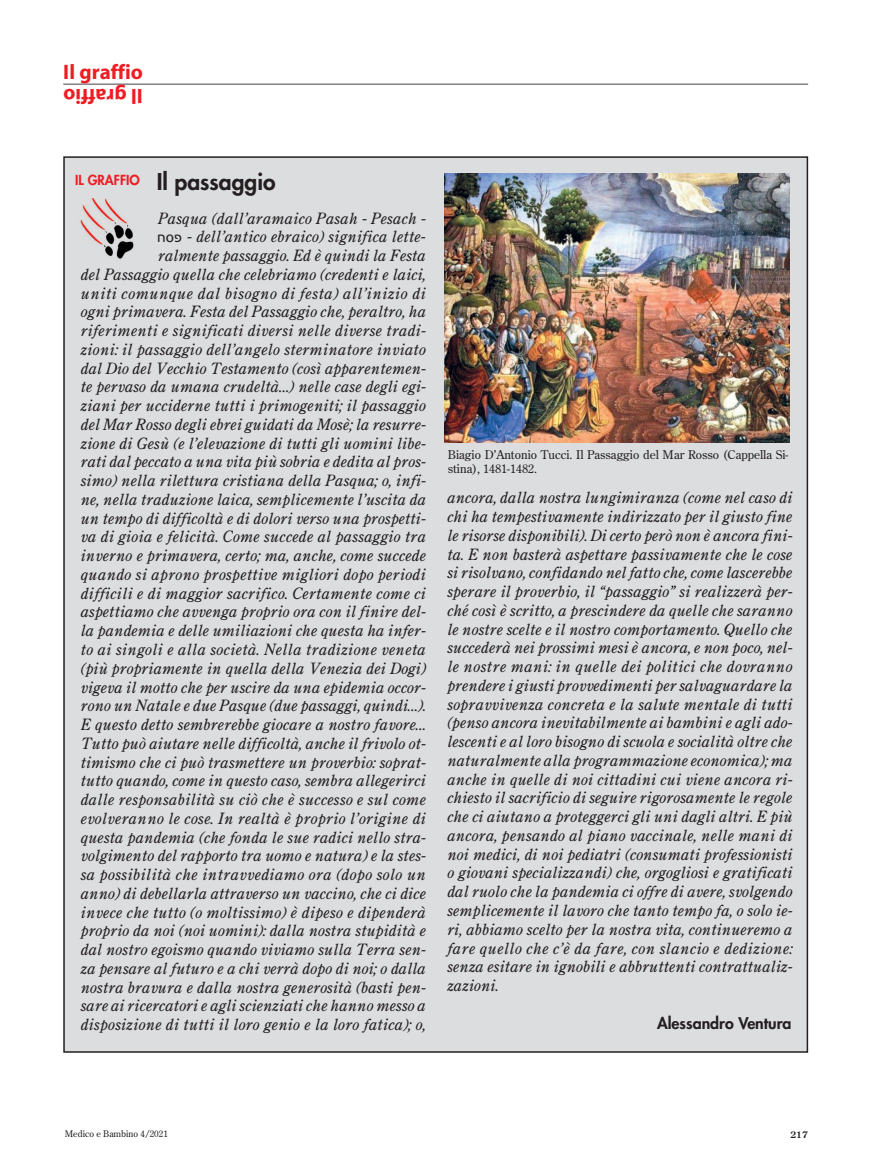
<style>
.page{position:relative;width:869px;height:1169px;background:#fff}
.page>*{position:absolute;margin:0;border:0;box-sizing:border-box;transform-origin:0 0}
.t1{font:800 22.5px "Futura";color:#231f20}
.t2{font:700 21px "Myriad";color:#ee1d23}
.t3{font:15.75px/18.8px "Century Oldstyle ICG Italic";color:#231f20;text-align:right}
.t4{font:800 15.75px "Futura";color:#231f20}
.t5{font:800 13.5px "Futura";color:#ee1d23}
.t6{font:12px/14.4px "Century Old Style Std";color:#231f20}
.t7{font:9px "Century Old Style Std";color:#231f20}
.t8{font:700 9px "Century Old Style Std";color:#231f20}
.s1{font-family:"Arial";font-size:14.25px}
</style>
<div class="page">
<hr style="left:63px;top:83px;width:744px;height:2px;background:#808285">
<div style="left:64px;top:157px;width:743px;height:895px;background:#dcdddf"></div>
<img style="left:80px;top:198px;width:54px;height:61px">
<img style="left:444px;top:174px;width:345px;height:269px">
<h2 class="t2" style="left:63px;top:61px;width:81px">Il graffio</h2>
<h2 class="t2" style="left:143px;top:107px;width:81px;rotate:-180deg">Il graffio</h2>
<h1 class="t1" style="left:157px;top:166px;width:120px">Il passaggio</h1>
<p class="t3" style="left:80px;top:208px;width:347px">Pasqua (dall’aramaico Pasah - Pesach -<br><span class="s1">ח פס</span> - dell’antico ebraico) significa lette-<br>ralmente passaggio. Ed è quindi la Festa<br>del Passaggio quella che celebriamo (credenti e laici, uniti comunque dal bisogno di festa) all’inizio di ogni primavera. Festa del Passaggio che, peraltro, ha riferimenti e significati diversi nelle diverse tradi&shy;zioni: il passaggio dell’angelo sterminatore inviato dal Dio del Vecchio Testamento (così apparentemen&shy;te pervaso da umana crudeltà…) nelle case degli egi&shy;ziani per ucciderne tutti i primogeniti; il passaggio del Mar Rosso degli ebrei guidati da Mosè; la resurre&shy;zione di Gesù (e l’elevazione di tutti gli uomini libe&shy;rati dal peccato a una vita più sobria e dedita al pros&shy;simo) nella rilettura cristiana della Pasqua; o, infi&shy;ne, nella traduzione laica, semplicemente l’uscita da un tempo di difficoltà e di dolori verso una prospetti&shy;va di gioia e felicità. Come succede al passaggio tra inverno e primavera, certo; ma, anche, come succede quando si aprono prospettive migliori dopo periodi difficili e di maggior sacrifico. Certamente come ci aspettiamo che avvenga proprio ora con il finire del&shy;la pandemia e delle umiliazioni che questa ha infer&shy;to ai singoli e alla società. Nella tradizione veneta (più propriamente in quella della Venezia dei Dogi) vigeva il motto che per uscire da una epidemia occor&shy;rono un Natale e due Pasque (due passaggi, quindi…).<br>E questo detto sembrerebbe giocare a nostro favore… Tutto può aiutare nelle difficoltà, anche il frivolo ot&shy;timismo che ci può trasmettere un proverbio: soprat&shy;tutto quando, come in questo caso, sembra allegerirci dalle responsabilità su ciò che è successo e sul come evolveranno le cose. In realtà è proprio l’origine di questa pandemia (che fonda le sue radici nello stra&shy;volgimento del rapporto tra uomo e natura) e la stes&shy;sa possibilità che intravvediamo ora (dopo solo un anno) di debellarla attraverso un vaccino, che ci dice invece che tutto (o moltissimo) è dipeso e dipenderà proprio da noi (noi uomini): dalla nostra stupidità e dal nostro egoismo quando viviamo sulla Terra sen&shy;za pensare al futuro e a chi verrà dopo di noi; o dalla nostra bravura e dalla nostra generosità (basti pen&shy;sare ai ricercatori e agli scienziati che hanno messo a disposizione di tutti il loro genio e la loro fatica); o,</p>
<p class="t5" style="left:75px;top:171px;width:66px">IL GRAFFIO</p>
<p class="t6" style="left:447px;top:447px;width:342px">Biagio D’Antonio Tucci. Il Passaggio del Mar Rosso (Cappella Si&shy;stina), 1481-1482.</p>
<p class="t3" style="left:446px;top:488px;width:347px;text-align:justify">ancora, dalla nostra lungimiranza (come nel caso di chi ha tempestivamente indirizzato per il giusto fine le risorse disponibili). Di certo però non è ancora fini&shy;ta. E non basterà aspettare passivamente che le cose si risolvano, confidando nel fatto che, come lascerebbe sperare il proverbio, il “passaggio” si realizzerà per&shy;ché così è scritto, a prescindere da quelle che saranno le nostre scelte e il nostro comportamento. Quello che succederà nei prossimi mesi è ancora, e non poco, nel&shy;le nostre mani: in quelle dei politici che dovranno prendere i giusti provvedimenti per salvaguardare la sopravvivenza concreta e la salute mentale di tutti (penso ancora inevitabilmente ai bambini e agli ado&shy;lescenti e al loro bisogno di scuola e socialità oltre che naturalmente alla programmazione economica); ma anche in quelle di noi cittadini cui viene ancora ri&shy;chiesto il sacrificio di seguire rigorosamente le regole che ci aiutano a proteggerci gli uni dagli altri. E più ancora, pensando al piano vaccinale, nelle mani di noi medici, di noi pediatri (consumati professionisti o giovani specializzandi) che, orgogliosi e gratificati dal ruolo che la pandemia ci offre di avere, svolgendo semplicemente il lavoro che tanto tempo fa, o solo ie&shy;ri, abbiamo scelto per la nostra vita, continueremo a fare quello che c’è da fare, con slancio e dedizione: senza esitare in ignobili e abbruttenti contrattualiz&shy;zazioni.</p>
<p class="t4" style="left:656px;top:1012px;width:136px">Alessandro Ventura</p>
<p class="t7" style="left:65px;top:1127px;width:104px">Medico e Bambino 4/2021</p>
<p class="t8" style="left:790px;top:1129px;width:19px">217</p>
</div>
